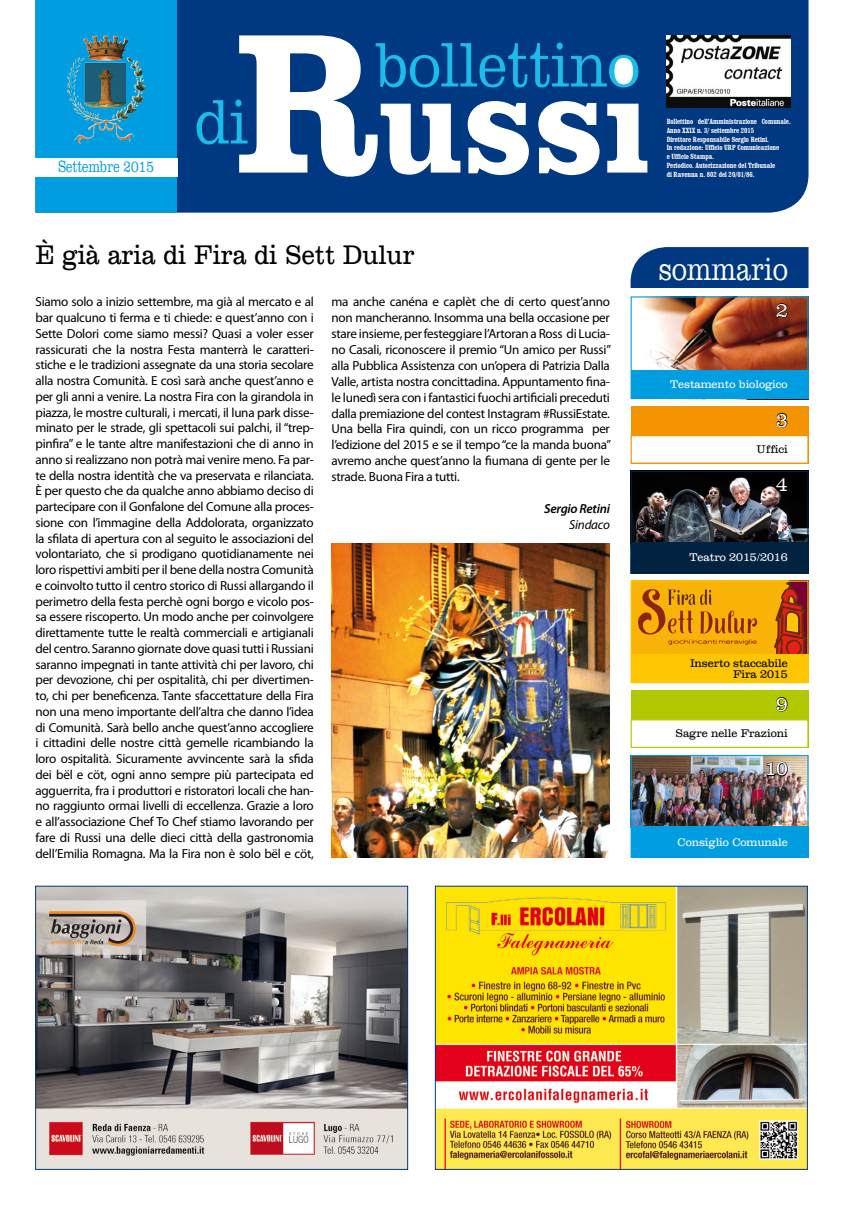
<style>
.page{position:relative;width:844px;height:1205px;background:#fff}
.page>*{position:absolute;margin:0;border:0;box-sizing:border-box;transform-origin:0 0}
.t1{font:300 33.25px "Clarendon LT";color:#fff;scale:.79 1}
.t2{font:27px "Clarendon";letter-spacing:.01em;color:#000;scale:.83 1}
.t3{font:18.5px "Clarendon";color:#fff;scale:.93 1}
.t4{font:300 16.88px "Clarendon LT";color:#009ee0;scale:.74 1}
.t5{font:13.12px/15.8px "Myriad Pro";letter-spacing:-.02em;color:#000;text-align:justify}
.t6{font:italic 600 13.12px "Myriad Pro";letter-spacing:-.02em;color:#000}
.t7{font:italic 13.12px "Myriad Pro";letter-spacing:-.02em;color:#000}
.t8{font:11.12px "Clarendon";color:#fff;scale:.93 1}
.t9{font:11.12px/11.2px "Clarendon";color:#000;text-align:right;scale:.93 1}
.t10{font:8.75px/8.8px "Clarendon Condensed Bold T";color:#fff}
</style>
<div class="page">
<div style="left:177px;top:0;width:631px;height:213px;background:#003882"></div>
<div style="left:35px;top:0;width:142px;height:213px;background:#009ee0"></div>
<div style="left:35px;top:158px;width:142px;height:19px;background:#fff"></div>
<img style="left:83px;top:35px;width:46px;height:26px">
<svg style="left:239px;top:35px;width:408px;height:142px"></svg>
<svg style="left:196px;top:100px;width:51px;height:44px;background:#0863a4"></svg>
<svg style="left:375px;top:43px;width:263px;height:44px;background:#1064a4"></svg>
<img style="left:666px;top:35px;width:124px;height:72px">
<img style="left:331px;top:543px;width:278px;height:314px">
<div style="left:630px;top:247px;width:178px;height:41px;background:#003882"></div>
<img style="left:632px;top:757px;width:174px;height:69px">
<div style="left:630px;top:755px;width:178px;height:102px;border:1px solid #009ee0"></div>
<div style="left:630px;top:826px;width:178px;height:31px;background:#009ee0"></div>
<svg style="left:766px;top:761px;width:22px;height:16px"></svg>
<img style="left:639px;top:298px;width:167px;height:72px">
<div style="left:630px;top:370px;width:178px;height:29px;background:#009ee0"></div>
<svg style="left:774px;top:303px;width:14px;height:17px"></svg>
<div style="left:632px;top:582px;width:142px;height:72px;background:#f9b208"></div>
<svg style="left:774px;top:582px;width:32px;height:72px;background:#b14512"></svg>
<svg style="left:637px;top:589px;width:120px;height:56px;background:#df9309"></svg>
<div style="left:630px;top:580px;width:178px;height:103px;border:1px solid #fdc600"></div>
<div style="left:630px;top:654px;width:178px;height:29px;background:#fdc600"></div>
<div style="left:630px;top:690px;width:178px;height:58px;background:#b1c800"></div>
<div style="left:630px;top:719px;width:178px;height:29px;background:#fff;border:1px solid #b1c800"></div>
<svg style="left:776px;top:697px;width:11px;height:15px"></svg>
<div style="left:630px;top:406px;width:178px;height:58px;background:#f39400"></div>
<div style="left:630px;top:435px;width:178px;height:29px;background:#fff;border:1px solid #f39400"></div>
<svg style="left:776px;top:412px;width:11px;height:16px"></svg>
<img style="left:632px;top:473px;width:174px;height:69px">
<div style="left:630px;top:471px;width:178px;height:102px;border:1px solid #022242"></div>
<div style="left:630px;top:542px;width:178px;height:31px;background:#022242"></div>
<svg style="left:775px;top:477px;width:13px;height:15px"></svg>
<img style="left:37px;top:888px;width:368px;height:279px">
<img style="left:437px;top:888px;width:368px;height:279px">
<div style="left:435px;top:886px;width:372px;height:283px;border:1px solid #003882"></div>
<p class="t4" style="left:59px;top:157px;width:131px">Settembre 2015</p>
<h2 class="t2" style="left:35px;top:238px;width:458px">È già aria di Fira di Sett Dulur</h2>
<p class="t5" style="left:35px;top:294px;width:280px">Siamo solo a inizio settembre, ma già al mercato e al bar qualcuno ti ferma e ti chiede: e quest’anno con i Sette Dolori come siamo messi? Quasi a voler esser rassicurati che la nostra Festa manterrà le caratteri&shy;stiche e le tradizioni assegnate da una storia secolare alla nostra Comunità. E così sarà anche quest’anno e per gli anni a venire. La nostra Fira con la girandola in piazza, le mostre culturali, i mercati, il luna park disse&shy;minato per le strade, gli spettacoli sui palchi, il “trep&shy;pinfira” e le tante altre manifestazioni che di anno in anno si realizzano non potrà mai venire meno. Fa par&shy;te della nostra identità che va preservata e rilanciata.<br>È per questo che da qualche anno abbiamo deciso di partecipare con il Gonfalone del Comune alla proces&shy;sione con l’immagine della Addolorata, organizzato la sfilata di apertura con al seguito le associazioni del volontariato, che si prodigano quotidianamente nei loro rispettivi ambiti per il bene della nostra Comunità e coinvolto tutto il centro storico di Russi allargando il perimetro della festa perchè ogni borgo e vicolo pos&shy;sa essere riscoperto. Un modo anche per coinvolgere direttamente tutte le realtà commerciali e artigianali del centro. Saranno giornate dove quasi tutti i Russiani saranno impegnati in tante attività chi per lavoro, chi per devozione, chi per ospitalità, chi per divertimen&shy;to, chi per beneficenza. Tante sfaccettature della Fira non una meno importante dell’altra che danno l’idea di Comunità. Sarà bello anche quest’anno accogliere i cittadini delle nostre città gemelle ricambiando la loro ospitalità. Sicuramente avvincente sarà la sfida dei bël e cöt, ogni anno sempre più partecipata ed agguerrita, fra i produttori e ristoratori locali che han&shy;no raggiunto ormai livelli di eccellenza. Grazie a loro e all’associazione Chef To Chef stiamo lavorando per fare di Russi una delle dieci città della gastronomia dell’Emilia Romagna. Ma la Fira non è solo bël e cöt,</p>
<p class="t5" style="left:331px;top:294px;width:281px">ma anche canéna e caplèt che di certo quest’anno non mancheranno. Insomma una bella occasione per stare insieme, per festeggiare l’Artoran a Ross di Lucia&shy;no Casali, riconoscere il premio “Un amico per Russi” alla Pubblica Assistenza con un’opera di Patrizia Dalla Valle, artista nostra concittadina. Appuntamento fina&shy;le lunedì sera con i fantastici fuochi artificiali preceduti dalla premiazione del contest Instagram #RussiEstate.<br>Una bella Fira quindi, con un ricco programma per l’edizione del 2015 e se il tempo “ce la manda buona” avremo anche quest’anno la fiumana di gente per le strade. Buona Fira a tutti.</p>
<p class="t6" style="left:544px;top:500px;width:67px">Sergio Retini</p>
<p class="t7" style="left:569px;top:516px;width:42px">Sindaco</p>
<p class="t10" style="left:666px;top:117px;width:125px">Bollettino dell’Amministrazione Comunale.<br>Anno XXIX n. 3/ settembre 2015<br>Direttore Responsabile Sergio Retini.<br>In redazione: Ufficio URP Comunicazione<br>e Ufficio Stampa.<br>Periodico. Autorizzazione del Tribunale</p>
<p class="t10" style="left:666px;top:170px;width:89px">di Ravenna n. 802 del 20/01/86.</p>
<h1 class="t1" style="left:658px;top:250px;width:165px">sommario</h1>
<h3 class="t3" style="left:776px;top:300px;width:14px">2</h3>
<p class="t8" style="left:670px;top:378px;width:128px">Testamento biologico</p>
<h3 class="t3" style="left:776px;top:409px;width:14px">3</h3>
<p class="t9" style="left:756px;top:443px;width:35px">Uffici</p>
<h3 class="t3" style="left:776px;top:474px;width:14px">4</h3>
<p class="t8" style="left:689px;top:551px;width:107px">Teatro 2015/2016</p>
<p class="t9" style="left:690px;top:657px;width:106px">Inserto staccabile<br>Fira 2015</p>
<h3 class="t3" style="left:776px;top:693px;width:14px">9</h3>
<p class="t9" style="left:675px;top:727px;width:122px">Sagre nelle Frazioni</p>
<h3 class="t3" style="left:764px;top:758px;width:26px">10</h3>
<p class="t8" style="left:677px;top:835px;width:120px">Consiglio Comunale</p>
</div>
